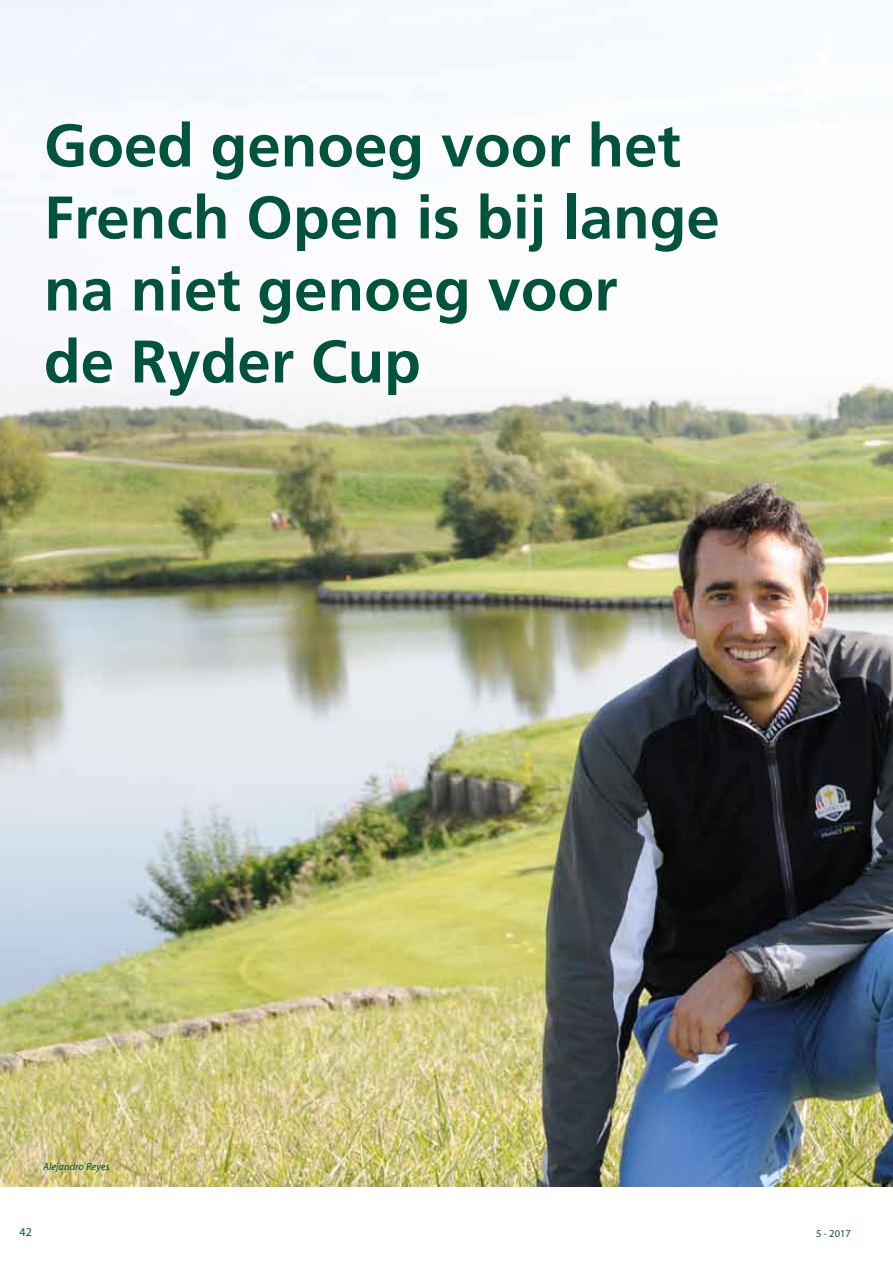
<style>
.page{position:relative;width:893px;height:1263px;background:#fff}
.page>*{position:absolute;margin:0;border:0;box-sizing:border-box;transform-origin:0 0}
.t1{font:700 60px/72px "Frutiger";color:#00533d}
.t2{font:12px "Myriad Pro";color:#00533d}
.t3{font:italic 10.5px "Myriad Pro";color:#00533d}
.t4{font:10.5px "Myriad Pro";color:#00533d}
</style>
<div class="page">
<img style="left:0;top:0;width:893px;height:1186px">
<div style="left:37px;top:108px;width:699px;height:301px;background:#fff"></div>
<p class="t1" style="left:44px;top:109px;width:677px">Goed genoeg voor het<br>French Open is bij lange na niet genoeg voor<br>de Ryder Cup</p>
<p class="t3" style="left:43px;top:1160px;width:68px">Alejandro Reyes</p>
<p class="t2" style="left:20px;top:1224px;width:14px">42</p>
<p class="t4" style="left:816px;top:1227px;width:36px">5 - 2017</p>
</div>
